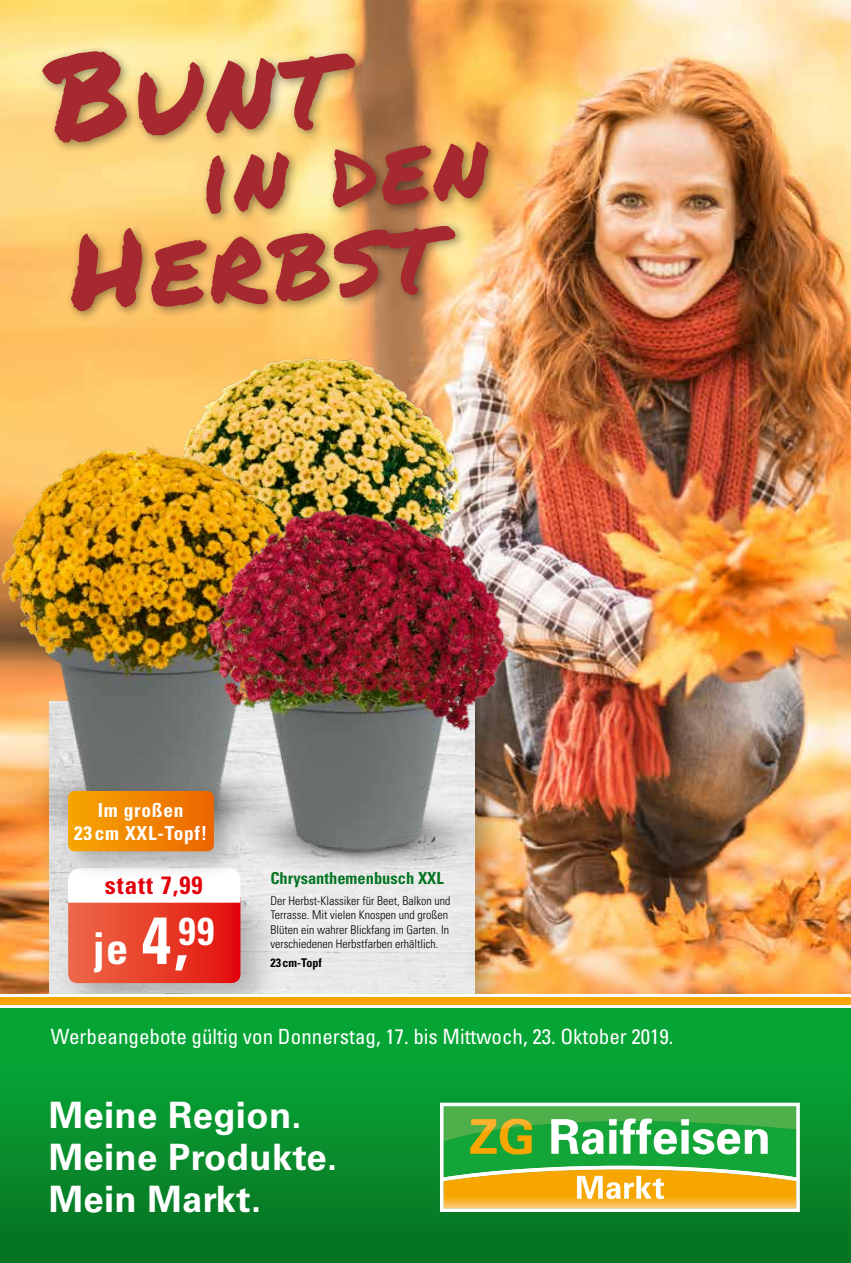
<style>
.page{position:relative;width:851px;height:1263px;background:#fff}
.page>*{position:absolute;margin:0;border:0;box-sizing:border-box;transform-origin:0 0}
.t1{font:119.55px "Permanent Marker";color:#a6292f}
.t2{font:107.1px "Permanent Marker";color:#a6292f}
.t3{font:94.95px "Permanent Marker";color:#a6292f}
.t4{font:700 condensed 43.95px "Univers LT Std";color:#fff}
.t5{font:700 condensed 38.85px "Univers LT Std";color:#fff}
.t6{font:700 36.3px/42px "Univers LT Std";letter-spacing:.01em;color:#fff}
.t7{font:700 condensed 24.9px "Univers LT Std";letter-spacing:.04em;color:#e3000b}
.t8{font:condensed 21px "Univers LT Std";color:#fff}
.t9{font:700 condensed 19.35px/23.2px "Univers LT Std";letter-spacing:.04em;color:#fff;text-align:center}
.t10{font:700 condensed 16.5px "Univers LT Std";color:#057523}
.t11{font:300 condensed 12px/14.4px "Univers LT Std";color:#000}
.t12{font:700 condensed 12px "Univers LT Std";color:#000}
.s1{font-size:66.6px}
</style>
<div class="page">
<img style="left:0;top:0;width:850px;height:994px">
<div style="left:65px;top:220px;width:402px;height:103px;background:#000;opacity:.42"></div>
<div style="left:37px;top:45px;width:330px;height:109px;background:#000;opacity:.42"></div>
<div style="left:200px;top:136px;width:300px;height:90px;background:#000;opacity:.42"></div>
<div style="left:49px;top:890px;width:425px;height:104px;background:#e9e9e9"></div>
<img style="left:171px;top:317px;width:309px;height:158px">
<div style="left:56px;top:885px;width:226px;height:140px;background:#000;opacity:.25"></div>
<svg style="left:68px;top:890px;width:172px;height:93px"></svg>
<img style="left:0;top:851px;width:164px;height:39px">
<img style="left:0;top:429px;width:303px;height:422px">
<img style="left:164px;top:749px;width:365px;height:169px">
<img style="left:206px;top:475px;width:305px;height:405px">
<div style="left:59px;top:782px;width:186px;height:100px;background:#000;opacity:.25"></div>
<svg style="left:68px;top:791px;width:146px;height:60px"></svg>
<div style="left:0;top:1006px;width:850px;height:257px;background:linear-gradient(to bottom,#06ae39,#087222)"></div>
<div style="left:0;top:994px;width:850px;height:14px;background:#fff"></div>
<div style="left:0;top:997px;width:850px;height:8px;background:#f7a600"></div>
<svg style="left:440px;top:1103px;width:359px;height:109px"></svg>
<h1 class="t1" style="left:43px;top:9px;width:290px;rotate:-3deg">Bunt</h1>
<h3 class="t3" style="left:196px;top:108px;width:289px;rotate:-3deg">in den</h3>
<h2 class="t2" style="left:66px;top:192px;width:369px;rotate:-3deg">Herbst</h2>
<h3 class="t9" style="left:74px;top:798px;width:135px">Im großen<br>23cm XXL-Topf!</h3>
<h3 class="t7" style="left:105px;top:870px;width:99px">statt 7,99</h3>
<h3 class="t5" style="left:178px;top:907px;width:38px">99</h3>
<h3 class="t4" style="left:93px;top:921px;width:97px">je <span class="s1">4,</span></h3>
<h3 class="t10" style="left:270px;top:868px;width:175px">Chrysanthemenbusch XXL</h3>
<p class="t11" style="left:270px;top:893px;width:181px">Der Herbst-Klassiker für Beet, Balkon und Terrasse. Mit vielen Knospen und großen Blüten ein wahrer Blickfang im Garten. In verschiedenen Herbstfarben erhältlich.</p>
<p class="t12" style="left:270px;top:955px;width:53px">23 cm-Topf</p>
<h3 class="t8" style="left:51px;top:1023px;width:624px">Werbeangebote gültig von Donnerstag, 17. bis Mittwoch, 23. Oktober 2019.</h3>
<h3 class="t6" style="left:49px;top:1094px;width:290px">Meine Region.<br>Meine Produkte.<br>Mein Markt.</h3>
</div>
